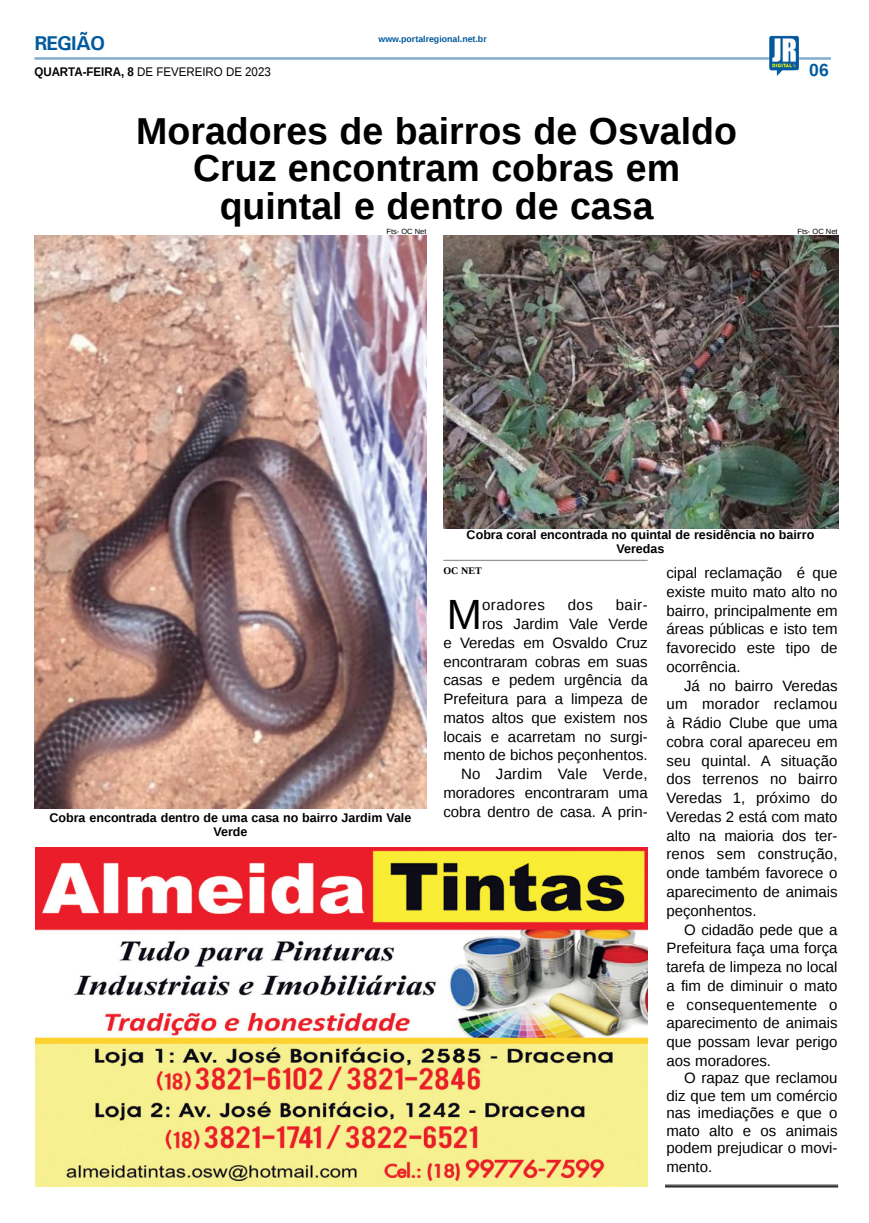
<style>
.page{position:relative;width:869px;height:1223px;background:#fff}
.page>*{position:absolute;margin:0;border:0;box-sizing:border-box;transform-origin:0 0}
.MATÉRIA{font:42.25px "Liberation Sans";color:#000}
.TÍTULO{font:700 37.5px/37.5px "Liberation Sans";color:#000;text-align:center}
.TITULO_PG{font:700 20px "Univers";letter-spacing:-.04em;color:#005a9e}
.TÍTULO-2{font:700 17.5px "Liberation Sans";color:#005a9e}
.MATÉRIA-2{font:15px/18.8px "Liberation Sans";color:#000;text-align:justify}
.MATÉRIA-3{font:15px "Liberation Sans";letter-spacing:.035em;color:#000}
.LEGENDA{font:700 12.5px/13.8px "Liberation Sans";color:#000;text-align:center}
.t1{font:12.5px "Liberation Sans";color:#000;scale:.92 1}
.CRÉDITO_NOME{font:700 10px "Liberation Serif";color:#000}
.DATA_PG{font:700 8.75px "Liberation Sans";color:#005a9e}
.CRÉDITO_FOTO{font:7.5px "Liberation Sans";color:#000}
.s1{font-weight:700}
</style>
<div class="page">
<hr style="left:34px;top:57px;width:796px;height:3px;background:#005a9e">
<img style="left:768px;top:36px;width:30px;height:40px">
<hr style="left:664px;top:1184px;width:173px;height:1px;background:#000">
<hr style="left:664px;top:1186px;width:173px;height:1px;background:#000">
<img style="left:35px;top:847px;width:612px;height:339px">
<img style="left:34px;top:236px;width:392px;height:572px">
<img style="left:443px;top:236px;width:395px;height:292px">
<hr style="left:443px;top:560px;width:204px;height:1px;background:#939598">
<p class="TITULO_PG" style="left:34px;top:31px;width:72px">REGIÃO</p>
<p class="t1" style="left:34px;top:65px;width:258px"><span class="s1">QUARTA-FEIRA, 8</span> DE FEVEREIRO DE 2023</p>
<p class="DATA_PG" style="left:378px;top:33px;width:110px">www.portalregional.net.br</p>
<p class="TÍTULO-2" style="left:808px;top:58px;width:21px">06</p>
<p class="TÍTULO" style="left:136px;top:111px;width:602px">Moradores de bairros de Osvaldo<br>Cruz encontram cobras em</p>
<p class="TÍTULO" style="left:219px;top:186px;width:435px">quintal e dentro de casa</p>
<p class="CRÉDITO_FOTO" style="left:386px;top:227px;width:42px">Fts- OC Net</p>
<p class="CRÉDITO_FOTO" style="left:797px;top:227px;width:42px">Fts- OC Net</p>
<p class="LEGENDA" style="left:49px;top:810px;width:363px">Cobra encontrada dentro de uma casa no bairro Jardim Vale<br>Verde</p>
<p class="LEGENDA" style="left:466px;top:527px;width:349px">Cobra coral encontrada no quintal de residência no bairro<br>Veredas</p>
<p class="CRÉDITO_NOME" style="left:443px;top:564px;width:40px">OC NET</p>
<p class="MATÉRIA" style="left:446px;top:590px;width:37px">M</p>
<p class="MATÉRIA-3" style="left:482px;top:596px;width:64px">oradores</p>
<p class="MATÉRIA-2" style="left:567px;top:596px;width:27px">dos</p>
<p class="MATÉRIA-2" style="left:443px;top:596px;width:206px;text-align:right">bair-<br>ros Jardim Vale Verde<br>e Veredas em Osvaldo Cruz encontraram cobras em suas casas e pedem urgência da<br>Prefeitura para a limpeza de matos altos que existem nos locais e acarretam no surgi&shy;mento de bichos peçonhentos.</p>
<p class="MATÉRIA-2" style="left:443px;top:765px;width:206px;text-indent:18px">No Jardim Vale Verde, moradores encontraram uma cobra dentro de casa. A prin-</p>
<p class="MATÉRIA-2" style="left:666px;top:564px;width:173px">cipal reclamação é que existe muito mato alto no bairro, principalmente em áreas públicas e isto tem favorecido este tipo de ocorrência.</p>
<p class="MATÉRIA-2" style="left:666px;top:676px;width:173px;text-indent:18px">Já no bairro Veredas um morador reclamou à Rádio Clube que uma cobra coral apareceu em seu quintal. A situação dos terrenos no bairro Veredas 1, próximo do Veredas 2 está com mato alto na maioria dos ter&shy;renos sem construção, onde também favorece o aparecimento de animais peçonhentos.</p>
<p class="MATÉRIA-2" style="left:666px;top:920px;width:173px;text-indent:18px">O cidadão pede que a Prefeitura faça uma força tarefa de limpeza no local a fim de diminuir o mato e consequentemente o aparecimento de animais que possam levar perigo aos moradores.</p>
<p class="MATÉRIA-2" style="left:666px;top:1069px;width:173px;line-height:17.8px;text-indent:18px">O rapaz que reclamou diz que tem um comércio nas imediações e que o mato alto e os animais podem prejudicar o movi&shy;mento.</p>
</div>
